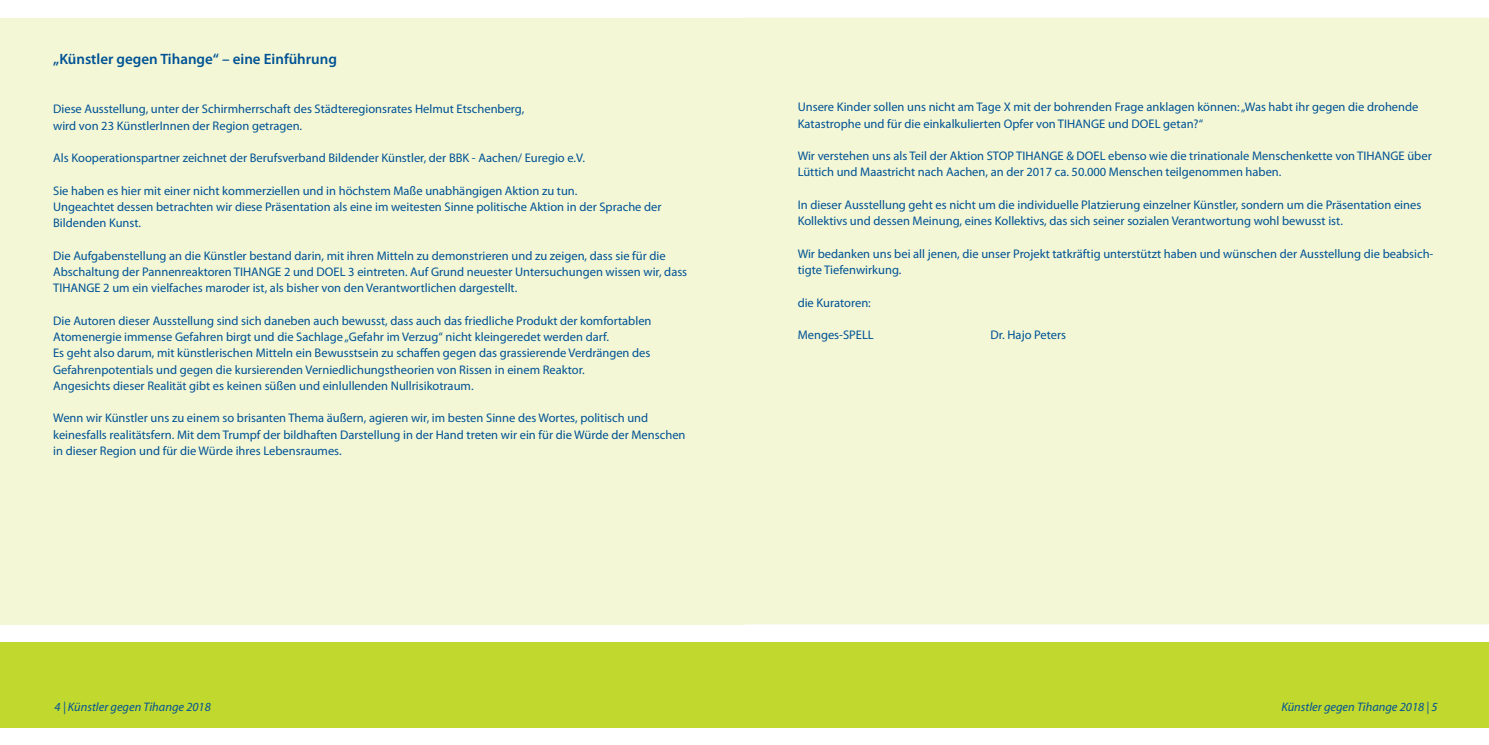
<style>
.page{position:relative;width:1489px;height:745px;background:#fff}
.page>*{position:absolute;margin:0;border:0;box-sizing:border-box;transform-origin:0 0}
.t1{font:600 15px "Myriad Pro";color:#005295}
.t2{font:12.5px/16.2px "Myriad Pro";color:#005295}
.t3{font:italic 12.38px "Myriad Pro";color:#005295}
</style>
<div class="page">
<div style="left:0;top:641px;width:744px;height:85px;background:#c1d82f"></div>
<div style="left:744px;top:641px;width:744px;height:85px;background:#c1d82f"></div>
<div style="left:0;top:18px;width:744px;height:606px;background:#f3f7d5"></div>
<div style="left:744px;top:18px;width:744px;height:606px;background:#f3f7d5"></div>
<p class="t1" style="left:53px;top:51px;width:285px">„Künstler gegen Tihange“ – eine Einführung</p>
<p class="t2" style="left:53px;top:101px;width:472px">Diese Ausstellung, unter der Schirmherrschaft des Städteregionsrates Helmut Etschenberg, wird von 23 KünstlerInnen der Region getragen.</p>
<p class="t2" style="left:53px;top:150px;width:533px">Als Kooperationspartner zeichnet der Berufsverband Bildender Künstler, der BBK - Aachen/ Euregio e.V.</p>
<p class="t2" style="left:53px;top:182px;width:610px">Sie haben es hier mit einer nicht kommerziellen und in höchstem Maße unabhängigen Aktion zu tun.<br>Ungeachtet dessen betrachten wir diese Präsentation als eine im weitesten Sinne politische Aktion in der Sprache der<br>Bildenden Kunst.</p>
<p class="t2" style="left:53px;top:247px;width:635px">Die Aufgabenstellung an die Künstler bestand darin, mit ihren Mitteln zu demonstrieren und zu zeigen, dass sie für die<br>Abschaltung der Pannenreaktoren TIHANGE 2 und DOEL 3 eintreten. Auf Grund neuester Untersuchungen wissen wir, dass<br>TIHANGE 2 um ein vielfaches maroder ist, als bisher von den Verantwortlichen dargestellt.</p>
<p class="t2" style="left:53px;top:312px;width:600px">Die Autoren dieser Ausstellung sind sich daneben auch bewusst, dass auch das friedliche Produkt der komfortablen Atomenergie immense Gefahren birgt und die Sachlage „Gefahr im Verzug“ nicht kleingeredet werden darf.<br>Es geht also darum, mit künstlerischen Mitteln ein Bewusstsein zu schaffen gegen das grassierende Verdrängen des Gefahrenpotentials und gegen die kursierenden Verniedlichungstheorien von Rissen in einem Reaktor.<br>Angesichts dieser Realität gibt es keinen süßen und einlullenden Nullrisikotraum.</p>
<p class="t2" style="left:53px;top:410px;width:634px">Wenn wir Künstler uns zu einem so brisanten Thema äußern, agieren wir, im besten Sinne des Wortes, politisch und keinesfalls realitätsfern. Mit dem Trumpf der bildhaften Darstellung in der Hand treten wir ein für die Würde der Menschen in dieser Region und für die Würde ihres Lebensraumes.</p>
<p class="t2" style="left:797px;top:99px;width:622px">Unsere Kinder sollen uns nicht am Tage X mit der bohrenden Frage anklagen können: „Was habt ihr gegen die drohende<br>Katastrophe und für die einkalkulierten Opfer von TIHANGE und DOEL getan?“</p>
<p class="t2" style="left:797px;top:148px;width:635px">Wir verstehen uns als Teil der Aktion STOP TIHANGE &amp; DOEL ebenso wie die trinationale Menschenkette von TIHANGE über<br>Lüttich und Maastricht nach Aachen, an der 2017 ca. 50.000 Menschen teilgenommen haben.</p>
<p class="t2" style="left:797px;top:197px;width:625px">In dieser Ausstellung geht es nicht um die individuelle Platzierung einzelner Künstler, sondern um die Präsentation eines<br>Kollektivs und dessen Meinung, eines Kollektivs, das sich seiner sozialen Verantwortung wohl bewusst ist.</p>
<p class="t2" style="left:797px;top:245px;width:637px">Wir bedanken uns bei all jenen, die unser Projekt tatkräftig unterstützt haben und wünschen der Ausstellung die beabsich&shy;tigte Tiefenwirkung.</p>
<p class="t2" style="left:797px;top:294px;width:75px">die Kuratoren:</p>
<p class="t2" style="left:797px;top:327px;width:78px">Menges-SPELL</p>
<p class="t2" style="left:990px;top:327px;width:77px">Dr. Hajo Peters</p>
<p class="t3" style="left:55px;top:699px;width:158px">4 | Künstler gegen Tihange 2018</p>
<p class="t3" style="left:1281px;top:699px;width:158px">Künstler gegen Tihange 2018 | 5</p>
</div>
